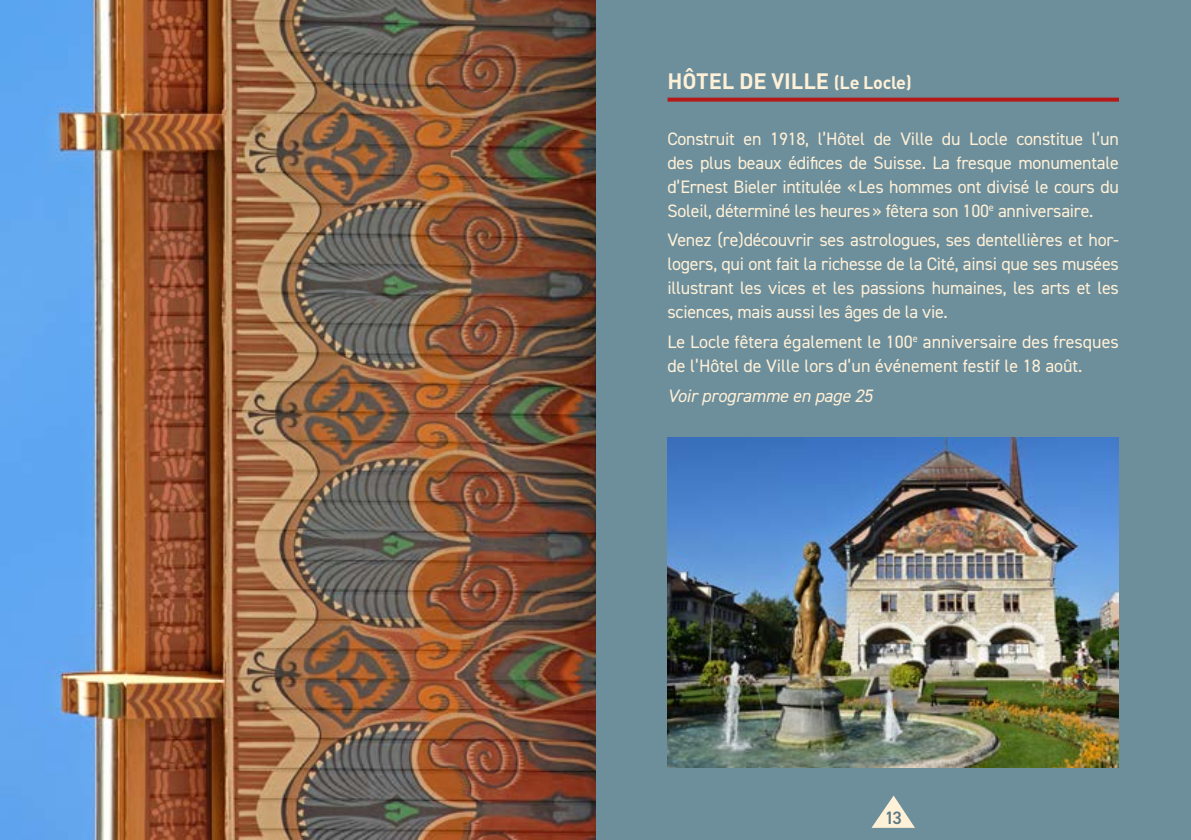
<style>
.page{position:relative;width:1191px;height:840px;background:#fff}
.page>*{position:absolute;margin:0;border:0;box-sizing:border-box;transform-origin:0 0}
.t1{font:700 22px "DIN Pro";letter-spacing:-.005em;color:#fff1d7}
.t2{font:18px/24px "DIN2014";letter-spacing:-.015em;color:#fff1d7;text-align:justify}
.t3{font:italic 18px "DIN2014";letter-spacing:-.01em;color:#fff1d7}
.t4{font:600 18px "DIN2014";color:#5c7883}
.s1{font-size:18px}
</style>
<div class="page">
<div style="left:0;top:0;width:1191px;height:839px;background:#6d8e9b"></div>
<svg style="left:872px;top:795px;width:43px;height:32px"></svg>
<svg style="left:667px;top:98px;width:452px;height:4px;background:#ad2325"></svg>
<img style="left:0;top:0;width:595px;height:839px">
<img style="left:667px;top:437px;width:452px;height:330px">
<p class="t1" style="left:667px;top:66px;width:246px">HÔTEL DE VILLE <span class="s1">(Le Locle)</span></p>
<p class="t2" style="left:667px;top:126px;width:453px">Construit en 1918, l’Hôtel de Ville du Locle constitue l’un des plus beaux édifices de Suisse. La fresque monumentale d’Ernest Bieler intitulée «Les hommes ont divisé le cours du Soleil, déterminé les heures» fêtera son 100<sup>e</sup> anniversaire.</p>
<p class="t2" style="left:667px;top:228px;width:453px">Venez (re)découvrir ses astrologues, ses dentellières et hor&shy;logers, qui ont fait la richesse de la Cité, ainsi que ses musées illustrant les vices et les passions humaines, les arts et les sciences, mais aussi les âges de la vie.</p>
<p class="t2" style="left:667px;top:329px;width:453px">Le Locle fêtera également le 100<sup>e</sup> anniversaire des fresques de l’Hôtel de Ville lors d’un événement festif le 18 août.</p>
<p class="t3" style="left:667px;top:384px;width:207px">Voir programme en page 25</p>
<p class="t4" style="left:884px;top:805px;width:18px">13</p>
</div>
